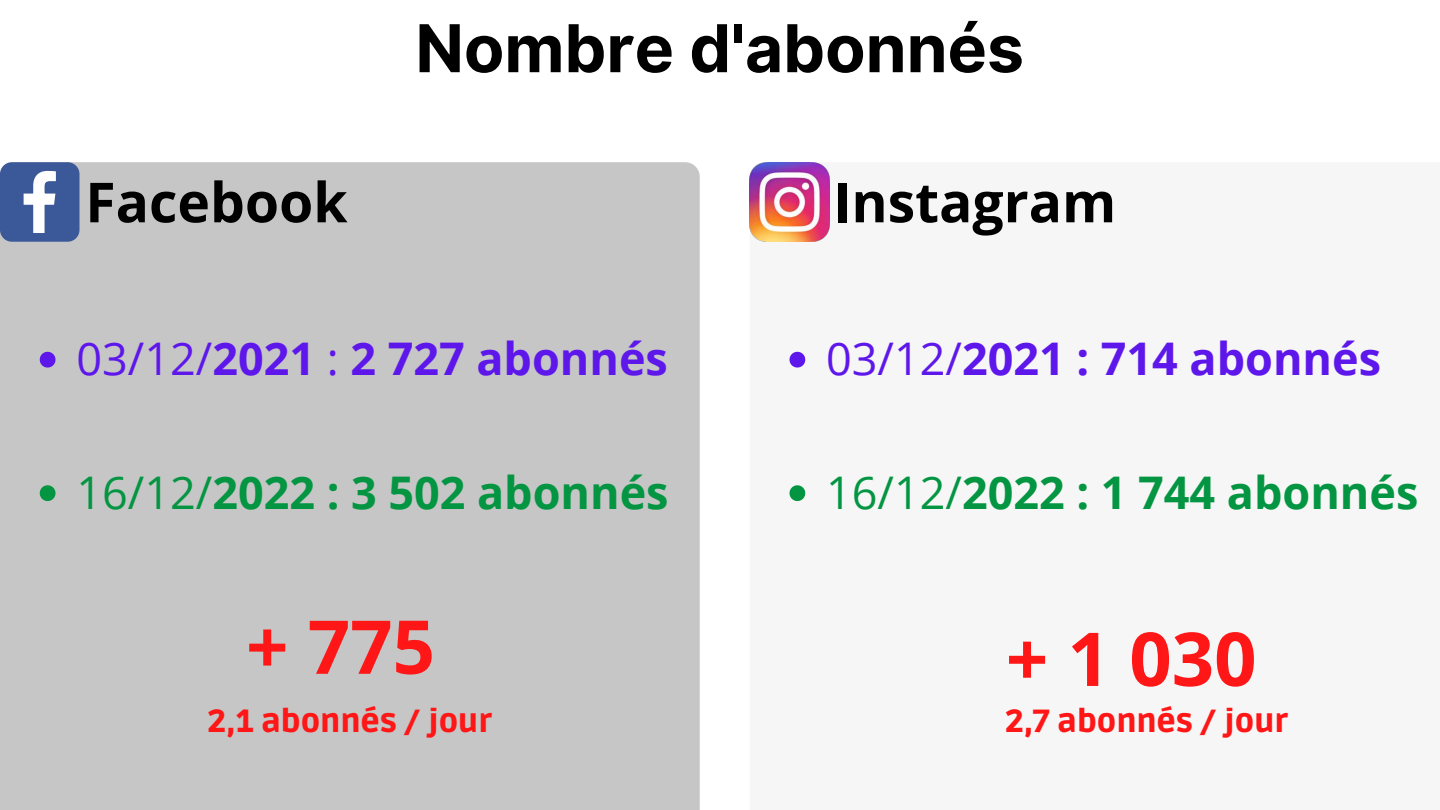
<style>
.page{position:relative;width:1440px;height:810px;background:#fff}
.page>*{position:absolute;margin:0;border:0;box-sizing:border-box;transform-origin:0 0}
.t1{font:700 74.3px "Open Sans";color:#ff1616}
.t2{font:700 66px "Inter";color:#000}
.t3{font:700 55.2px "Open Sans";color:#000}
.t4{font:700 45px "Open Sans";color:#039541}
.t5{font:700 45px "Open Sans";color:#5e17eb}
.t6{font:900 31.8px "Ruda";color:#ff1616}
.s1{font-weight:400}
</style>
<div class="page">
<div style="left:0;top:162px;width:700px;height:648px;background:#c6c6c6"></div>
<svg style="left:0;top:162px;width:80px;height:80px;background:#5e76a9"></svg>
<img style="left:750px;top:162px;width:79px;height:80px">
<svg style="left:40px;top:352px;width:16px;height:16px"></svg>
<svg style="left:40px;top:485px;width:16px;height:16px"></svg>
<svg style="left:790px;top:352px;width:15px;height:16px"></svg>
<svg style="left:790px;top:485px;width:15px;height:16px"></svg>
<h2 class="t2" style="left:415px;top:9px;width:610px">Nombre d'abonnés</h2>
<p class="t3" style="left:85px;top:163px;width:264px">Facebook</p>
<p class="t3" style="left:833px;top:163px;width:285px">Instagram</p>
<p class="t5" style="left:76px;top:327px;width:593px"><span class="s1">03/12/</span>2021 <span class="s1">:</span> 2 727 abonnés</p>
<p class="t4" style="left:76px;top:460px;width:594px"><span class="s1">16/12/</span>2022 : 3 502 abonnés</p>
<h1 class="t1" style="left:246px;top:594px;width:190px">+ 775</h1>
<p class="t5" style="left:826px;top:327px;width:556px"><span class="s1">03/12/</span>2021 : 714 abonnés</p>
<p class="t4" style="left:826px;top:460px;width:594px"><span class="s1">16/12/</span>2022 : 1 744 abonnés</p>
<h1 class="t1" style="left:1006px;top:607px;width:252px">+ 1 030</h1>
<p class="t6" style="left:208px;top:702px;width:286px">2,1 abonnés / jour</p>
<p class="t6" style="left:1005px;top:702px;width:285px">2,7 abonnés / jour</p>
</div>
